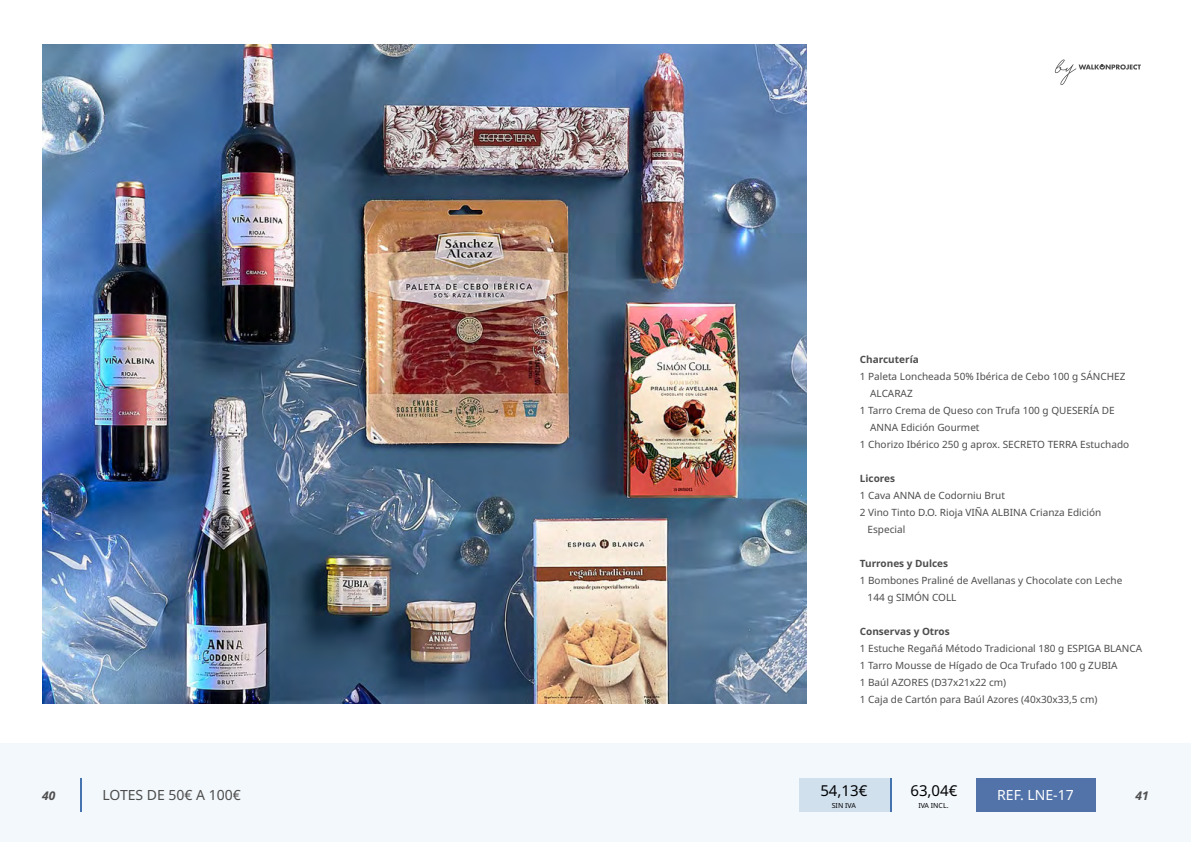
<style>
.page{position:relative;width:1191px;height:842px;background:#fff}
.page>*{position:absolute;margin:0;border:0;box-sizing:border-box;transform-origin:0 0}
.t1{font:15px "Noto Sans";color:#020203}
.t2{font:14px "Noto Sans";color:#4d4d4d}
.t3{font:14px "Noto Sans";color:#fff}
.t4{font:italic 700 12px "Noto Sans";color:#4d4d4d}
.t5{font:10px/17px "Noto Sans";color:#4d4d4d}
.t6{font:700 10px "Noto Sans";color:#4d4d4d}
.t7{font:7px "Noto Sans";color:#020203}
</style>
<div class="page">
<div style="left:0;top:744px;width:1191px;height:98px;background:#f3f8fc"></div>
<svg style="left:1054px;top:60px;width:86px;height:25px"></svg>
<div style="left:975px;top:778px;width:120px;height:34px;background:#5273a9"></div>
<div style="left:799px;top:778px;width:91px;height:34px;background:#d0e0ed"></div>
<img style="left:42px;top:44px;width:764px;height:659px">
<hr style="left:890px;top:778px;width:1px;height:34px;background:#4473b0">
<hr style="left:80px;top:778px;width:1px;height:34px;background:#4473b0">
<p class="t6" style="left:860px;top:354px;width:60px">Charcutería</p>
<p class="t5" style="left:860px;top:368px;width:267px">1 Paleta Loncheada 50% Ibérica de Cebo 100 g SÁNCHEZ</p>
<p class="t5" style="left:870px;top:385px;width:44px">ALCARAZ</p>
<p class="t5" style="left:860px;top:402px;width:256px">1 Tarro Crema de Queso con Trufa 100 g QUESERÍA DE</p>
<p class="t5" style="left:870px;top:419px;width:111px">ANNA Edición Gourmet</p>
<p class="t5" style="left:860px;top:436px;width:271px">1 Chorizo Ibérico 250 g aprox. SECRETO TERRA Estuchado</p>
<p class="t6" style="left:860px;top:473px;width:37px">Licores</p>
<p class="t5" style="left:860px;top:487px;width:147px">1 Cava ANNA de Codorniu Brut</p>
<p class="t5" style="left:860px;top:504px;width:243px">2 Vino Tinto D.O. Rioja VIÑA ALBINA Crianza Edición</p>
<p class="t5" style="left:867px;top:521px;width:39px">Especial</p>
<p class="t6" style="left:860px;top:558px;width:90px">Turrones y Dulces</p>
<p class="t5" style="left:867px;top:572px;width:256px;text-indent:-8px">1 Bombones Praliné de Avellanas y Chocolate con Leche<br>144 g SIMÓN COLL</p>
<p class="t6" style="left:860px;top:626px;width:91px">Conservas y Otros</p>
<p class="t5" style="left:860px;top:640px;width:284px">1 Estuche Regañá Método Tradicional 180 g ESPIGA BLANCA 1 Tarro Mousse de Hígado de Oca Trufado 100 g ZUBIA<br>1 Baúl AZORES (D37x21x22 cm)<br>1 Caja de Cartón para Baúl Azores (40x30x33,5 cm)</p>
<h1 class="t1" style="left:820px;top:782px;width:48px">54,13€</h1>
<h1 class="t1" style="left:910px;top:782px;width:48px">63,04€</h1>
<h2 class="t3" style="left:997px;top:787px;width:78px">REF. LNE-17</h2>
<p class="t7" style="left:918px;top:801px;width:32px">IVA INCL.</p>
<h2 class="t2" style="left:102px;top:787px;width:140px">LOTES DE 50€ A 100€</h2>
<p class="t4" style="left:42px;top:787px;width:15px">40</p>
<p class="t4" style="left:1135px;top:787px;width:15px">41</p>
<p class="t7" style="left:831px;top:801px;width:26px">SIN IVA</p>
</div>
